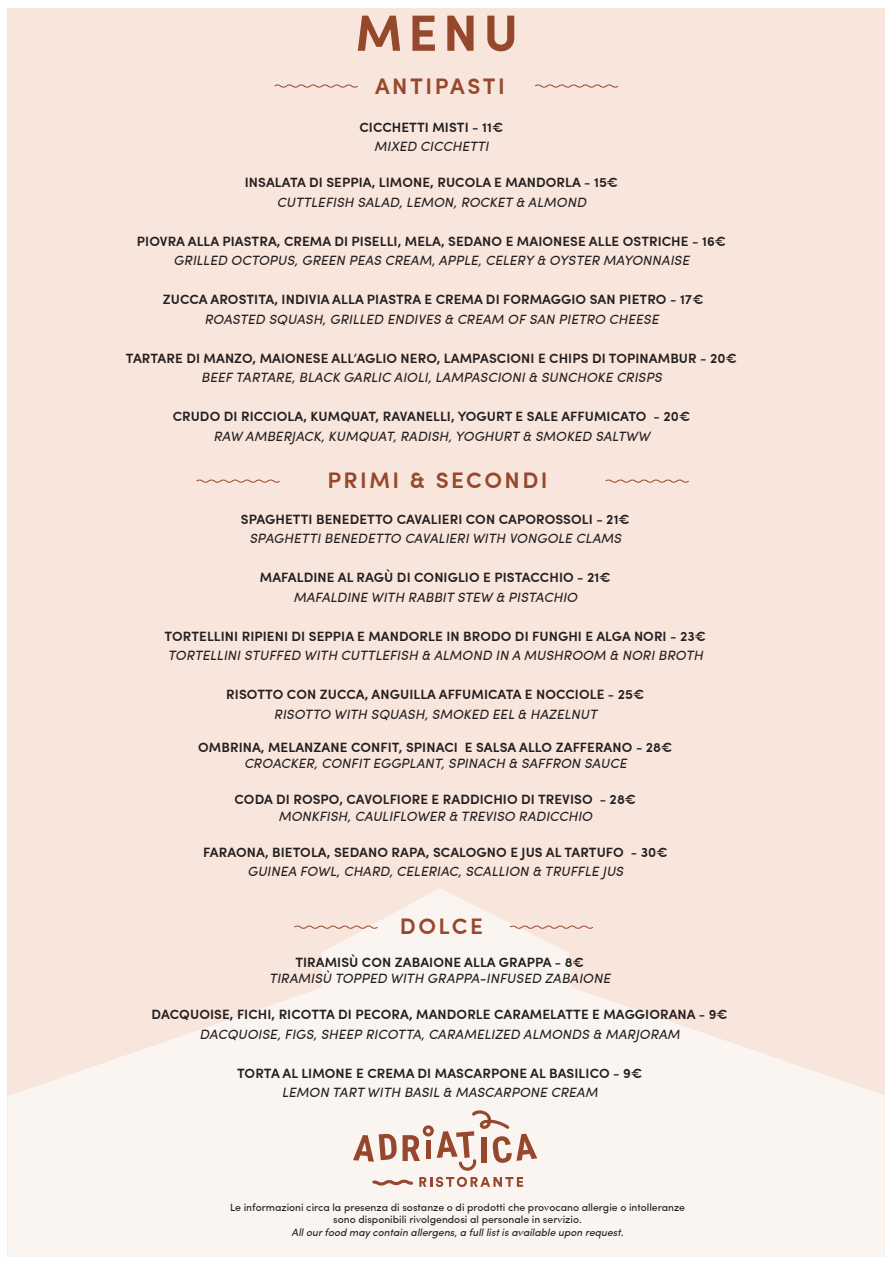
<style>
.page{position:relative;width:893px;height:1263px;background:#fff}
.page>*{position:absolute;margin:0;border:0;box-sizing:border-box;transform-origin:0 0}
.t1{font:700 51px "Sofia Pro";color:#96482c}
.t2{font:600 22.5px "Sofia Pro";letter-spacing:.11em;color:#96482c}
.t3{font:600 13.5px "Sofia Pro";letter-spacing:.005em;color:#231f20}
.t4{font:italic 13.5px "Sofia Pro";letter-spacing:.005em;color:#231f20}
.t5{font:10.5px/12.6px "Sofia Pro";letter-spacing:-.005em;color:#231f20;text-align:center}
.t6{font:italic 10.5px "Sofia Pro";letter-spacing:-.005em;color:#231f20}
</style>
<div class="page">
<div style="left:8px;top:8px;width:877px;height:1249px;background:#f8e5dc"></div>
<svg style="left:8px;top:888px;width:877px;height:369px;fill:#fbf5f1"></svg>
<svg style="left:372px;top:1179px;width:41px;height:6px"></svg>
<svg style="left:419px;top:1177px;width:104px;height:10px"></svg>
<svg style="left:353px;top:1134px;width:44px;height:28px"></svg>
<svg style="left:403px;top:1108px;width:134px;height:63px"></svg>
<svg style="left:535px;top:84px;width:84px;height:4px"></svg>
<svg style="left:274px;top:84px;width:84px;height:4px"></svg>
<svg style="left:605px;top:479px;width:84px;height:4px"></svg>
<svg style="left:196px;top:479px;width:84px;height:4px"></svg>
<svg style="left:509px;top:924px;width:85px;height:6px"></svg>
<svg style="left:293px;top:924px;width:85px;height:6px"></svg>
<h1 class="t1" style="left:355px;top:-6px;width:164px">MENU</h1>
<h2 class="t2" style="left:375px;top:69px;width:131px">ANTIPASTI</h2>
<p class="t3" style="left:359px;top:117px;width:145px">CICCHETTI MISTI - 11€</p>
<p class="t4" style="left:374px;top:136px;width:116px">MIXED CICCHETTI</p>
<p class="t3" style="left:245px;top:172px;width:375px">INSALATA DI SEPPIA, LIMONE, RUCOLA E MANDORLA - 15€</p>
<p class="t4" style="left:277px;top:192px;width:311px">CUTTLEFISH SALAD, LEMON, ROCKET &amp; ALMOND</p>
<p class="t3" style="left:137px;top:231px;width:591px">PIOVRA ALLA PIASTRA, CREMA DI PISELLI, MELA, SEDANO E MAIONESE ALLE OSTRICHE - 16€</p>
<p class="t4" style="left:174px;top:250px;width:517px">GRILLED OCTOPUS, GREEN PEAS CREAM, APPLE, CELERY &amp; OYSTER MAYONNAISE</p>
<p class="t3" style="left:163px;top:289px;width:542px">ZUCCA AROSTITA, INDIVIA ALLA PIASTRA E CREMA DI FORMAGGIO SAN PIETRO - 17€</p>
<p class="t4" style="left:204px;top:309px;width:456px">ROASTED SQUASH, GRILLED ENDIVES &amp; CREAM OF SAN PIETRO CHEESE</p>
<p class="t3" style="left:126px;top:348px;width:613px">TARTARE DI MANZO, MAIONESE ALL’AGLIO NERO, LAMPASCIONI E CHIPS DI TOPINAMBUR - 20€</p>
<p class="t4" style="left:201px;top:367px;width:462px">BEEF TARTARE, BLACK GARLIC AIOLI, LAMPASCIONI &amp; SUNCHOKE CRISPS</p>
<p class="t3" style="left:173px;top:406px;width:519px">CRUDO DI RICCIOLA, KUMQUAT, RAVANELLI, YOGURT E SALE AFFUMICATO - 20€</p>
<p class="t4" style="left:214px;top:426px;width:438px">RAW AMBERJACK, KUMQUAT, RADISH, YOGHURT &amp; SMOKED SALTWW</p>
<h2 class="t2" style="left:327px;top:463px;width:222px">PRIMI &amp; SECONDI</h2>
<p class="t3" style="left:241px;top:509px;width:391px">SPAGHETTI BENEDETTO CAVALIERI CON CAPOROSSOLI - 21€</p>
<p class="t4" style="left:249px;top:529px;width:373px">SPAGHETTI BENEDETTO CAVALIERI WITH VONGOLE CLAMS</p>
<p class="t3" style="left:260px;top:567px;width:352px">MAFALDINE AL RAGÙ DI CONIGLIO E PISTACCHIO - 21€</p>
<p class="t4" style="left:293px;top:587px;width:285px">MAFALDINE WITH RABBIT STEW &amp; PISTACHIO</p>
<p class="t3" style="left:165px;top:626px;width:543px">TORTELLINI RIPIENI DI SEPPIA E MANDORLE IN BRODO DI FUNGHI E ALGA NORI - 23€</p>
<p class="t4" style="left:168px;top:646px;width:537px">TORTELLINI STUFFED WITH CUTTLEFISH &amp; ALMOND IN A MUSHROOM &amp; NORI BROTH</p>
<p class="t3" style="left:226px;top:684px;width:420px">RISOTTO CON ZUCCA, ANGUILLA AFFUMICATA E NOCCIOLE - 25€</p>
<p class="t4" style="left:274px;top:704px;width:325px">RISOTTO WITH SQUASH, SMOKED EEL &amp; HAZELNUT</p>
<p class="t3" style="left:198px;top:737px;width:476px">OMBRINA, MELANZANE CONFIT, SPINACI E SALSA ALLO ZAFFERANO - 28€</p>
<p class="t4" style="left:244px;top:753px;width:384px">CROACKER, CONFIT EGGPLANT, SPINACH &amp; SAFFRON SAUCE</p>
<p class="t3" style="left:235px;top:789px;width:403px">CODA DI ROSPO, CAVOLFIORE E RADDICHIO DI TREVISO - 28€</p>
<p class="t4" style="left:278px;top:806px;width:316px">MONKFISH, CAULIFLOWER &amp; TREVISO RADICCHIO</p>
<p class="t3" style="left:203px;top:842px;width:466px">FARAONA, BIETOLA, SEDANO RAPA, SCALOGNO E JUS AL TARTUFO - 30€</p>
<p class="t4" style="left:247px;top:861px;width:377px">GUINEA FOWL, CHARD, CELERIAC, SCALLION &amp; TRUFFLE JUS</p>
<h2 class="t2" style="left:400px;top:909px;width:85px">DOLCE</h2>
<p class="t3" style="left:295px;top:952px;width:290px">TIRAMISÙ CON ZABAIONE ALLA GRAPPA - 8€</p>
<p class="t4" style="left:269px;top:969px;width:343px">TIRAMISÙ TOPPED WITH GRAPPA-INFUSED ZABAIONE</p>
<p class="t3" style="left:152px;top:1004px;width:578px">DACQUOISE, FICHI, RICOTTA DI PECORA, MANDORLE CARAMELATTE E MAGGIORANA - 9€</p>
<p class="t4" style="left:199px;top:1024px;width:482px">DACQUOISE, FIGS, SHEEP RICOTTA, CARAMELIZED ALMONDS &amp; MARJORAM</p>
<p class="t3" style="left:237px;top:1063px;width:407px">TORTA AL LIMONE E CREMA DI MASCARPONE AL BASILICO - 9€</p>
<p class="t4" style="left:282px;top:1083px;width:317px">LEMON TART WITH BASIL &amp; MASCARPONE CREAM</p>
<p class="t5" style="left:230px;top:1200px;width:456px">Le informazioni circa la presenza di sostanze o di prodotti che provocano allergie o intolleranze sono disponibili rivolgendosi al personale in servizio.</p>
<p class="t6" style="left:292px;top:1224px;width:333px">All our food may contain allergens, a full list is available upon request.</p>
</div>
